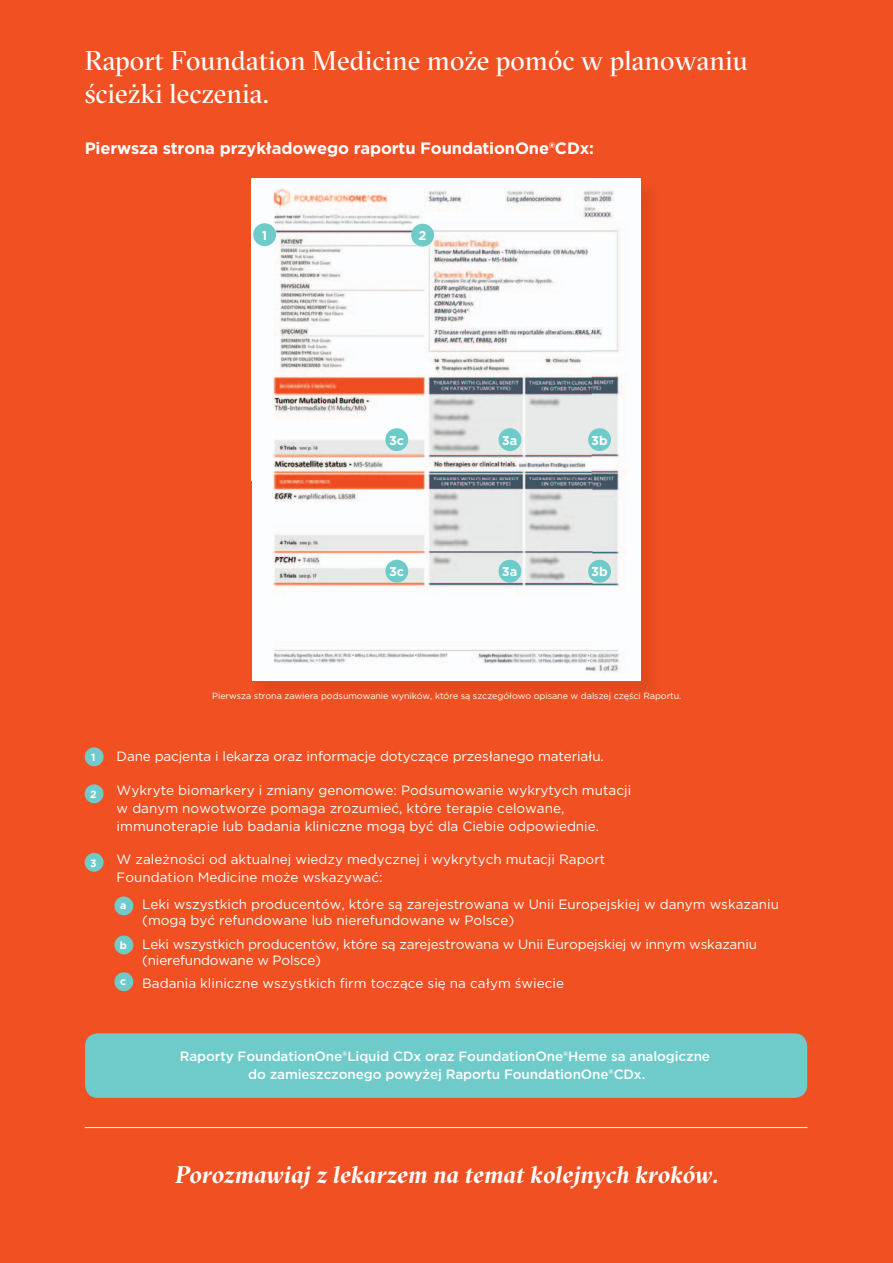
<style>
.page{position:relative;width:893px;height:1263px;background:#f05022}
.page>*{position:absolute;margin:0;border:0;box-sizing:border-box;transform-origin:0 0}
.t1{font:27px/32.4px "GT Sectra Fine";color:#fff}
.t2{font:italic 700 24px "GT Sectra Fine";letter-spacing:-.005em;color:#fff}
.t3{font:700 16.5px "Gotham";letter-spacing:-.01em;color:#fff}
.t4{font:13.5px/18px "Gotham";color:#fff}
.t5{font:500 13.5px/18px "Gotham";letter-spacing:-.01em;color:#fff;text-align:center}
.t6{font:700 12.75px "Gotham";color:#fff}
.t7{font:700 10.5px "Gotham";color:#fff}
.t8{font:9px "Gotham";letter-spacing:-.01em;color:#fff}
</style>
<div class="page">
<div style="left:85px;top:1033px;width:722px;height:65px;background:#6fcaca;border-radius:13px"></div>
<div style="left:263px;top:181px;width:388px;height:510px;background:#e04a1f"></div>
<img style="left:252px;top:179px;width:388px;height:502px">
<div style="left:253px;top:223px;width:23px;height:23px;background:#6fcaca;border-radius:50%"></div>
<div style="left:385px;top:428px;width:23px;height:23px;background:#6fcaca;border-radius:50%"></div>
<div style="left:385px;top:560px;width:23px;height:23px;background:#6fcaca;border-radius:50%"></div>
<div style="left:498px;top:428px;width:23px;height:23px;background:#6fcaca;border-radius:50%"></div>
<div style="left:498px;top:560px;width:23px;height:23px;background:#6fcaca;border-radius:50%"></div>
<div style="left:588px;top:428px;width:23px;height:23px;background:#6fcaca;border-radius:50%"></div>
<div style="left:588px;top:560px;width:23px;height:23px;background:#6fcaca;border-radius:50%"></div>
<div style="left:411px;top:224px;width:23px;height:22px;background:#6fcaca;border-radius:50%"></div>
<div style="left:85px;top:747px;width:19px;height:19px;background:#6fcaca;border-radius:50%"></div>
<div style="left:85px;top:784px;width:19px;height:19px;background:#6fcaca;border-radius:50%"></div>
<div style="left:85px;top:853px;width:19px;height:19px;background:#6fcaca;border-radius:50%"></div>
<div style="left:114px;top:896px;width:19px;height:19px;background:#6fcaca;border-radius:50%"></div>
<div style="left:114px;top:935px;width:19px;height:19px;background:#6fcaca;border-radius:50%"></div>
<div style="left:114px;top:972px;width:19px;height:19px;background:#6fcaca;border-radius:50%"></div>
<hr style="left:85px;top:1127px;width:723px;height:1px;background:#fff">
<h1 class="t1" style="left:85px;top:45px;width:665px">Raport Foundation Medicine może pomóc w planowaniu ścieżki leczenia.</h1>
<p class="t3" style="left:85px;top:137px;width:511px">Pierwsza strona przykładowego raportu FoundationOne®CDx:</p>
<p class="t6" style="left:262px;top:227px;width:7px">1</p>
<p class="t6" style="left:418px;top:227px;width:9px">2</p>
<p class="t6" style="left:389px;top:432px;width:17px">3c</p>
<p class="t6" style="left:389px;top:563px;width:17px">3c</p>
<p class="t6" style="left:502px;top:432px;width:17px">3a</p>
<p class="t6" style="left:502px;top:563px;width:17px">3a</p>
<p class="t6" style="left:591px;top:432px;width:18px">3b</p>
<p class="t6" style="left:591px;top:563px;width:18px">3b</p>
<p class="t7" style="left:91px;top:750px;width:6px">1</p>
<p class="t7" style="left:90px;top:787px;width:8px">2</p>
<p class="t7" style="left:90px;top:856px;width:8px">3</p>
<p class="t8" style="left:212px;top:690px;width:471px">Pierwsza strona zawiera podsumowanie wyników, które są szczegółowo opisane w dalszej części Raportu.</p>
<p class="t4" style="left:117px;top:747px;width:489px">Dane pacjenta i lekarza oraz informacje dotyczące przesłanego materiału.</p>
<p class="t4" style="left:117px;top:781px;width:516px">Wykryte biomarkery i zmiany genomowe: Podsumowanie wykrytych mutacji w danym nowotworze pomaga zrozumieć, które terapie celowane, immunoterapie lub badania kliniczne mogą być dla Ciebie odpowiednie.</p>
<p class="t4" style="left:117px;top:850px;width:490px">W zależności od aktualnej wiedzy medycznej i wykrytych mutacji Raport<br>Foundation Medicine może wskazywać:</p>
<p class="t4" style="left:142px;top:895px;width:638px;line-height:16.2px">Leki wszystkich producentów, które są zarejestrowana w Unii Europejskiej w danym wskazaniu (mogą być refundowane lub nierefundowane w Polsce)</p>
<p class="t4" style="left:142px;top:935px;width:616px;line-height:16.2px">Leki wszystkich producentów, które są zarejestrowana w Unii Europejskiej w innym wskazaniu (nierefundowane w Polsce)</p>
<p class="t4" style="left:142px;top:974px;width:423px">Badania kliniczne wszystkich firm toczące się na całym świecie</p>
<p class="t7" style="left:120px;top:899px;width:8px">a</p>
<p class="t7" style="left:120px;top:938px;width:9px">b</p>
<p class="t7" style="left:120px;top:975px;width:8px">c</p>
<p class="t5" style="left:180px;top:1047px;width:532px">Raporty FoundationOne®Liquid CDx oraz FoundationOne®Heme sa analogiczne do zamieszczonego powyżej Raportu FoundationOne®CDx.</p>
<h2 class="t2" style="left:175px;top:1160px;width:545px">Porozmawiaj z lekarzem na temat kolejnych kroków.</h2>
</div>
